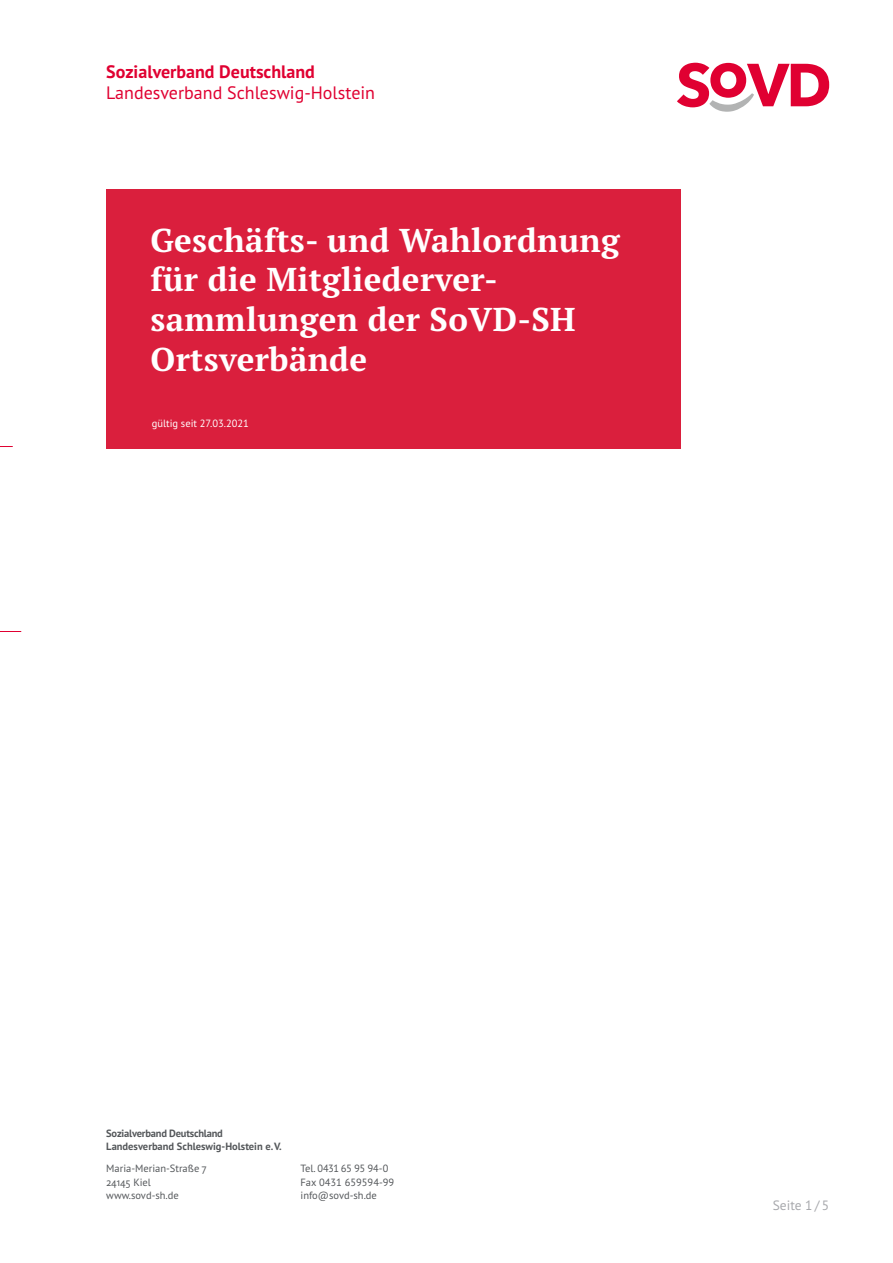
<style>
.page{position:relative;width:893px;height:1263px;background:#fff}
.page>*{position:absolute;margin:0;border:0;box-sizing:border-box;transform-origin:0 0}
.t1{font:700 33px/39.6px "PT Serif Pro";letter-spacing:.01em;color:#fff}
.t2{font:18px "PT Sans Pro";color:#e00031}
.t3{font:700 18px "PT Sans Pro";color:#e00031}
.t4{font:13.5px "PT Sans Pro";color:#a8a9ad}
.t5{font:10.5px/13.5px "PT Sans Pro";color:#54575a}
.t6{font:700 10.5px/13.5px "PT Sans Pro";color:#54575a}
.t7{font:10.5px "PT Sans Pro";color:#fff}
</style>
<div class="page">
<svg style="left:677px;top:63px;width:152px;height:49px"></svg>
<svg style="left:0;top:446px;width:13px;height:1px"></svg>
<svg style="left:0;top:631px;width:21px;height:1px"></svg>
<div style="left:106px;top:189px;width:574px;height:259px;background:#da1f3d"></div>
<h2 class="t3" style="left:106px;top:59px;width:210px">Sozialverband Deutschland</h2>
<h2 class="t2" style="left:106px;top:81px;width:270px">Landesverband Schleswig-Holstein</h2>
<h1 class="t1" style="left:151px;top:220px;width:471px">Geschäfts- und Wahlordnung für die Mitgliederver&shy;sammlungen der SoVD-SH<br>Ortsverbände</h1>
<p class="t7" style="left:152px;top:417px;width:99px">gültig seit 27.03.2021</p>
<p class="t6" style="left:106px;top:1126px;width:177px">Sozialverband Deutschland<br>Landesverband Schleswig-Holstein e. V.</p>
<p class="t5" style="left:106px;top:1161px;width:102px">Maria-Merian-Straße 7<br>24145 Kiel www.sovd-sh.de</p>
<p class="t5" style="left:301px;top:1161px;width:95px">Tel. 0431 65 95 94-0<br>Fax 0431 659594-99 info@sovd-sh.de</p>
<p class="t4" style="left:773px;top:1196px;width:58px">Seite 1 / 5</p>
</div>
